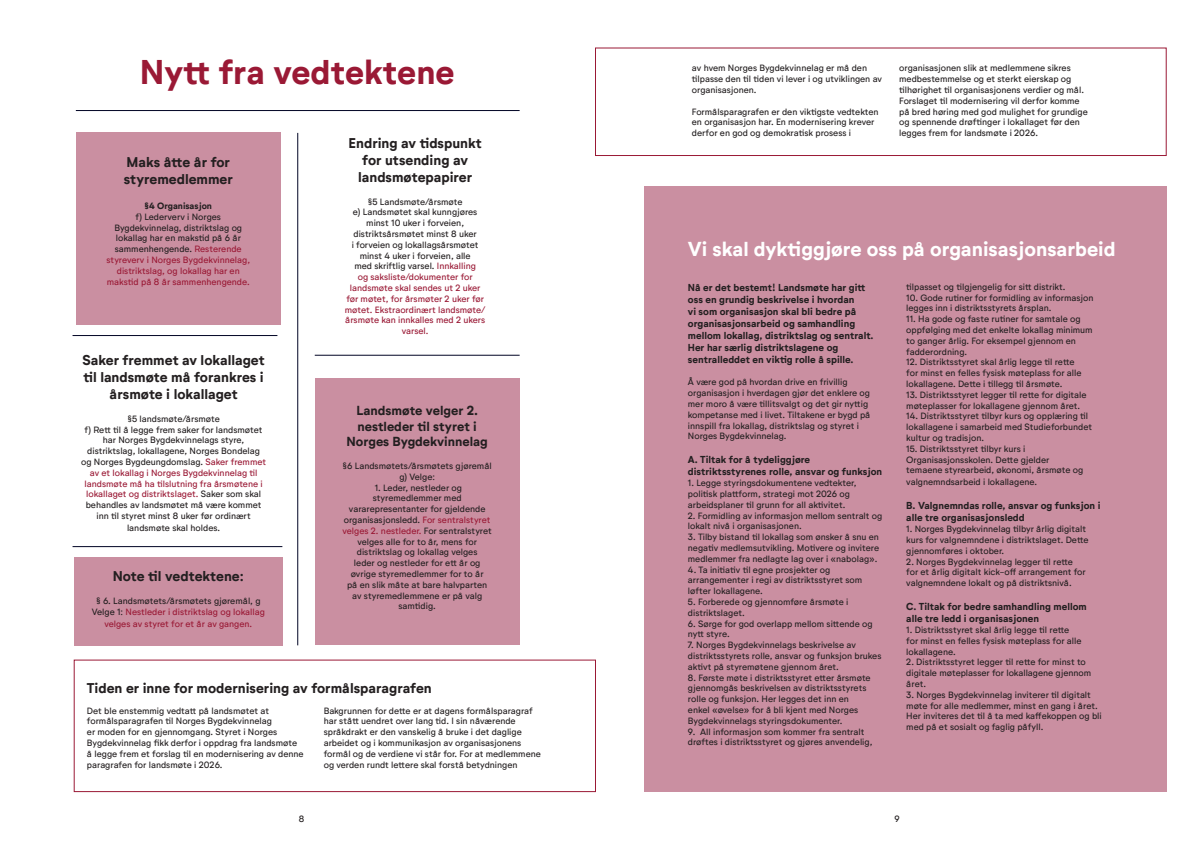
<style>
.page{position:relative;width:1191px;height:842px;background:#fff}
.page>*{position:absolute;margin:0;border:0;box-sizing:border-box;transform-origin:0 0}
.t1{font:700 34px "Neutrif Studio";color:#9a1935}
.t2{font:700 20px "Neutrif Studio";color:#fff}
.t3{font:700 14px/16.8px "Neutrif Studio";color:#231f20;text-align:center}
.t4{font:700 13px/15.6px "Neutrif Studio";color:#231f20;text-align:center}
.t5{font:700 10px/12px "Neutrif Studio";color:#231f20}
.t6{font:9px/10.8px "Neutrif Studio";color:#231f20}
.t7{font:9px/10.8px "Neutrif Studio";color:#9a1935;text-align:center}
.t8{font:700 9px "Neutrif Studio";color:#231f20}
.s1{color:#231f20}
.s2{color:#9a1935}
</style>
<div class="page">
<div style="left:644px;top:187px;width:522px;height:605px;background:#ca8fa1"></div>
<hr style="left:76px;top:110px;width:443px;height:1px;background:#000424">
<hr style="left:315px;top:355px;width:204px;height:1px;background:#000424">
<hr style="left:73px;top:546px;width:209px;height:1px;background:#000424">
<hr style="left:73px;top:335px;width:204px;height:1px;background:#000424">
<hr style="left:297px;top:133px;width:1px;height:512px;background:#000424">
<div style="left:76px;top:132px;width:205px;height:192px;background:#ca8fa1"></div>
<div style="left:74px;top:557px;width:208px;height:88px;background:#ca8fa1"></div>
<div style="left:74px;top:660px;width:522px;height:132px;background:#fff;border:1px solid #9a1935"></div>
<div style="left:595px;top:48px;width:571px;height:108px;background:#fff;border:1px solid #9a1935"></div>
<div style="left:315px;top:379px;width:204px;height:266px;background:#ca8fa1"></div>
<h1 class="t1" style="left:140px;top:51px;width:316px">Nytt fra vedtektene</h1>
<h3 class="t3" style="left:124px;top:154px;width:111px;text-align:left">Maks åtte år for styremedlemmer</h3>
<p class="t8" style="left:145px;top:200px;width:69px">§4 Organisasjon</p>
<p class="t7" style="left:106px;top:211px;width:145px"><span class="s1">f) Lederverv i Norges<br>Bygdekvinnelag, distriktslag og lokallag har en makstid på 6 år sammenhengende.</span> Resterende styreverv i Norges Bygdekvinnelag, distriktslag, og lokallag har en makstid på 8 år sammenhengende.</p>
<h3 class="t3" style="left:83px;top:352px;width:184px">Saker fremmet av lokallaget til landsmøte må forankres i årsmøte i lokallaget</h3>
<p class="t6" style="left:81px;top:413px;width:187px;text-align:center">§5 landsmøte/årsmøte<br>f) Rett til å legge frem saker for landsmøtet har Norges Bygdekvinnelags styre, distriktslag, lokallagene, Norges Bondelag og Norges Bygdeungdomslag. <span class="s2">Saker fremmet av et lokallag i Norges Bygdekvinnelag til landsmøte må ha tilslutning fra årsmøtene i lokallaget og distriktslaget.</span> Saker som skal behandles av landsmøtet må være kommet inn til styret minst 8 uker før ordinært</p>
<p class="t6" style="left:127px;top:523px;width:95px">landsmøte skal holdes.</p>
<h3 class="t3" style="left:113px;top:568px;width:133px">Note til vedtektene:</h3>
<p class="t6" style="left:92px;top:596px;width:175px;text-align:center">§ 6. Landsmøtets/årsmøtets gjøremål, g<br>Velge 1: <span class="s2">Nestleder i distriktslag og lokallag</span></p>
<p class="t7" style="left:104px;top:618px;width:149px">velges av styret for et år av gangen.</p>
<h3 class="t3" style="left:348px;top:135px;width:135px">Endring av tidspunkt for utsending av landsmøtepapirer</h3>
<p class="t6" style="left:345px;top:196px;width:142px;text-align:center">§5 Landsmøte/årsmøte<br>e) Landsmøtet skal kunngjøres minst 10 uker i forveien, distriktsårsmøtet minst 8 uker<br>i forveien og lokallagsårsmøtet minst 4 uker i forveien, alle<br>med skriftlig varsel. <span class="s2">Innkalling<br>og saksliste/dokumenter for landsmøte skal sendes ut 2 uker før møtet, for årsmøter 2 uker før møtet. Ekstraordinært landsmøte/ årsmøte kan innkalles med 2 ukers varsel.</span></p>
<h3 class="t4" style="left:346px;top:403px;width:143px">Landsmøte velger 2. nestleder til styret i<br>Norges Bygdekvinnelag</h3>
<p class="t6" style="left:342px;top:461px;width:151px;text-align:center">§6 Landsmøtets/årsmøtets gjøremål g) Velge:</p>
<p class="t6" style="left:342px;top:482px;width:151px;text-align:center">1. Leder, nestleder og styremedlemmer med vararepresentanter for gjeldende organisasjonsledd. <span class="s2">For sentralstyret velges 2. nestleder.</span> For sentralstyret velges alle for to år, mens for distriktslag og lokallag velges<br>leder og nestleder for ett år og øvrige styremedlemmer for to år<br>på en slik måte at bare halvparten av styremedlemmene er på valg samtidig.</p>
<h3 class="t3" style="left:87px;top:680px;width:346px">Tiden er inne for modernisering av formålsparagrafen</h3>
<p class="t6" style="left:87px;top:705px;width:218px">Det ble enstemmig vedtatt på landsmøtet at formålsparagrafen til Norges Bygdekvinnelag<br>er moden for en gjennomgang. Styret i Norges Bygdekvinnelag fikk derfor i oppdrag fra landsmøte å legge frem et forslag til en modernisering av denne paragrafen for landsmøte i 2026.</p>
<p class="t6" style="left:324px;top:705px;width:219px">Bakgrunnen for dette er at dagens formålsparagraf har stått uendret over lang tid. I sin nåværende språkdrakt er den vanskelig å bruke i det daglige arbeidet og i kommunikasjon av organisasjonens formål og de verdiene vi står for. For at medlemmene og verden rundt lettere skal forstå betydningen</p>
<p class="t6" style="left:692px;top:63px;width:192px">av hvem Norges Bygdekvinnelag er må den tilpasse den til tiden vi lever i og utviklingen av organisasjonen.</p>
<p class="t6" style="left:692px;top:106px;width:188px">Formålsparagrafen er den viktigste vedtekten en organisasjon har. En modernisering krever derfor en god og demokratisk prosess i</p>
<p class="t6" style="left:899px;top:63px;width:190px">organisasjonen slik at medlemmene sikres medbestemmelse og et sterkt eierskap og tilhørighet til organisasjonens verdier og mål.<br>Forslaget til modernisering vil derfor komme på bred høring med god mulighet for grundige og spennende drøftinger i lokallaget før den legges frem for landsmøte i 2026.</p>
<h2 class="t2" style="left:688px;top:237px;width:429px">Vi skal dyktiggjøre oss på organisasjonsarbeid</h2>
<p class="t5" style="left:688px;top:281px;width:187px">Nå er det bestemt! Landsmøte har gitt oss en grundig beskrivelse i hvordan<br>vi som organisasjon skal bli bedre på organisasjonsarbeid og samhandling mellom lokallag, distriktslag og sentralt.<br>Her har særlig distriktslagene og sentralleddet en viktig rolle å spille.</p>
<p class="t6" style="left:688px;top:377px;width:184px">Å være god på hvordan drive en frivillig organisasjon i hverdagen gjør det enklere og mer moro å være tillitsvalgt og det gir nyttig kompetanse med i livet. Tiltakene er bygd på innspill fra lokallag, distriktslag og styret i Norges Bygdekvinnelag.</p>
<p class="t5" style="left:688px;top:454px;width:196px">A. Tiltak for å tydeliggjøre distriktsstyrenes rolle, ansvar og funksjon</p>
<p class="t6" style="left:688px;top:478px;width:170px">1. Legge styringsdokumentene vedtekter, politisk plattform, strategi mot 2026 og arbeidsplaner til grunn for all aktivitet.</p>
<p class="t6" style="left:688px;top:510px;width:196px">2. Formidling av informasjon mellom sentralt og lokalt nivå i organisasjonen.</p>
<p class="t6" style="left:688px;top:532px;width:193px;text-align:justify">3. Tilby bistand til lokallag som ønsker å snu en negativ medlemsutvikling. Motivere og invitere medlemmer fra nedlagte lag over i «nabolag».</p>
<p class="t6" style="left:688px;top:564px;width:176px">4. Ta initiativ til egne prosjekter og arrangementer i regi av distriktsstyret som løfter lokallagene.</p>
<p class="t6" style="left:688px;top:596px;width:162px">5. Forberede og gjennomføre årsmøte i distriktslaget.</p>
<p class="t6" style="left:688px;top:618px;width:186px">6. Sørge for god overlapp mellom sittende og nytt styre.</p>
<p class="t6" style="left:688px;top:640px;width:195px">7. Norges Bygdekvinnelags beskrivelse av distriktsstyrets rolle, ansvar og funksjon brukes aktivt på styremøtene gjennom året.</p>
<p class="t6" style="left:688px;top:672px;width:184px">8. Første møte i distriktsstyret etter årsmøte gjennomgås beskrivelsen av distriktsstyrets rolle og funksjon. Her legges det inn en enkel «øvelse» for å bli kjent med Norges Bygdekvinnelags styringsdokumenter.</p>
<p class="t6" style="left:688px;top:726px;width:186px">9. All informasjon som kommer fra sentralt drøftes i distriktsstyret og gjøres anvendelig,</p>
<p class="t6" style="left:906px;top:281px;width:161px">tilpasset og tilgjengelig for sitt distrikt.</p>
<p class="t6" style="left:906px;top:292px;width:189px">10. Gode rutiner for formidling av informasjon legges inn i distriktsstyrets årsplan.</p>
<p class="t6" style="left:906px;top:314px;width:188px">11. Ha gode og faste rutiner for samtale og oppfølging med det enkelte lokallag minimum to ganger årlig. For eksempel gjennom en fadderordning.</p>
<p class="t6" style="left:906px;top:357px;width:177px">12. Distriktsstyret skal årlig legge til rette for minst en felles fysisk møteplass for alle lokallagene. Dette i tillegg til årsmøte.</p>
<p class="t6" style="left:906px;top:389px;width:182px">13. Distriktsstyret legger til rette for digitale møteplasser for lokallagene gjennom året.</p>
<p class="t6" style="left:906px;top:411px;width:187px">14. Distriktsstyret tilbyr kurs og opplæring til lokallagene i samarbeid med Studieforbundet kultur og tradisjon.</p>
<p class="t6" style="left:906px;top:443px;width:178px">15. Distriktsstyret tilbyr kurs i<br>Organisasjonsskolen. Dette gjelder temaene styrearbeid, økonomi, årsmøte og</p>
<p class="t6" style="left:906px;top:477px;width:132px">valgnemndsarbeid i lokallagene.</p>
<p class="t5" style="left:906px;top:500px;width:196px">B. Valgnemndas rolle, ansvar og funksjon i alle tre organisasjonsledd</p>
<p class="t6" style="left:906px;top:524px;width:184px">1. Norges Bygdekvinnelag tilbyr årlig digitalt kurs for valgnemndene i distriktslaget. Dette gjennomføres i oktober.</p>
<p class="t6" style="left:906px;top:556px;width:181px">2. Norges Bygdekvinnelag legger til rette for et årlig digitalt kick-off arrangement for valgnemndene lokalt og på distriktsnivå.</p>
<p class="t5" style="left:906px;top:601px;width:182px">C. Tiltak for bedre samhandling mellom alle tre ledd i organisasjonen</p>
<p class="t6" style="left:906px;top:624px;width:177px">1. Distriktsstyret skal årlig legge til rette for minst en felles fysisk møteplass for alle lokallagene.</p>
<p class="t6" style="left:906px;top:657px;width:186px">2. Distriktsstyret legger til rette for minst to digitale møteplasser for lokallagene gjennom året.</p>
<p class="t6" style="left:906px;top:689px;width:197px">3. Norges Bygdekvinnelag inviterer til digitalt møte for alle medlemmer, minst en gang i året.<br>Her inviteres det til å ta med kaffekoppen og bli med på et sosialt og faglig påfyll.</p>
<p class="t6" style="left:299px;top:814px;width:7px">8</p>
<p class="t6" style="left:894px;top:814px;width:7px">9</p>
</div>
